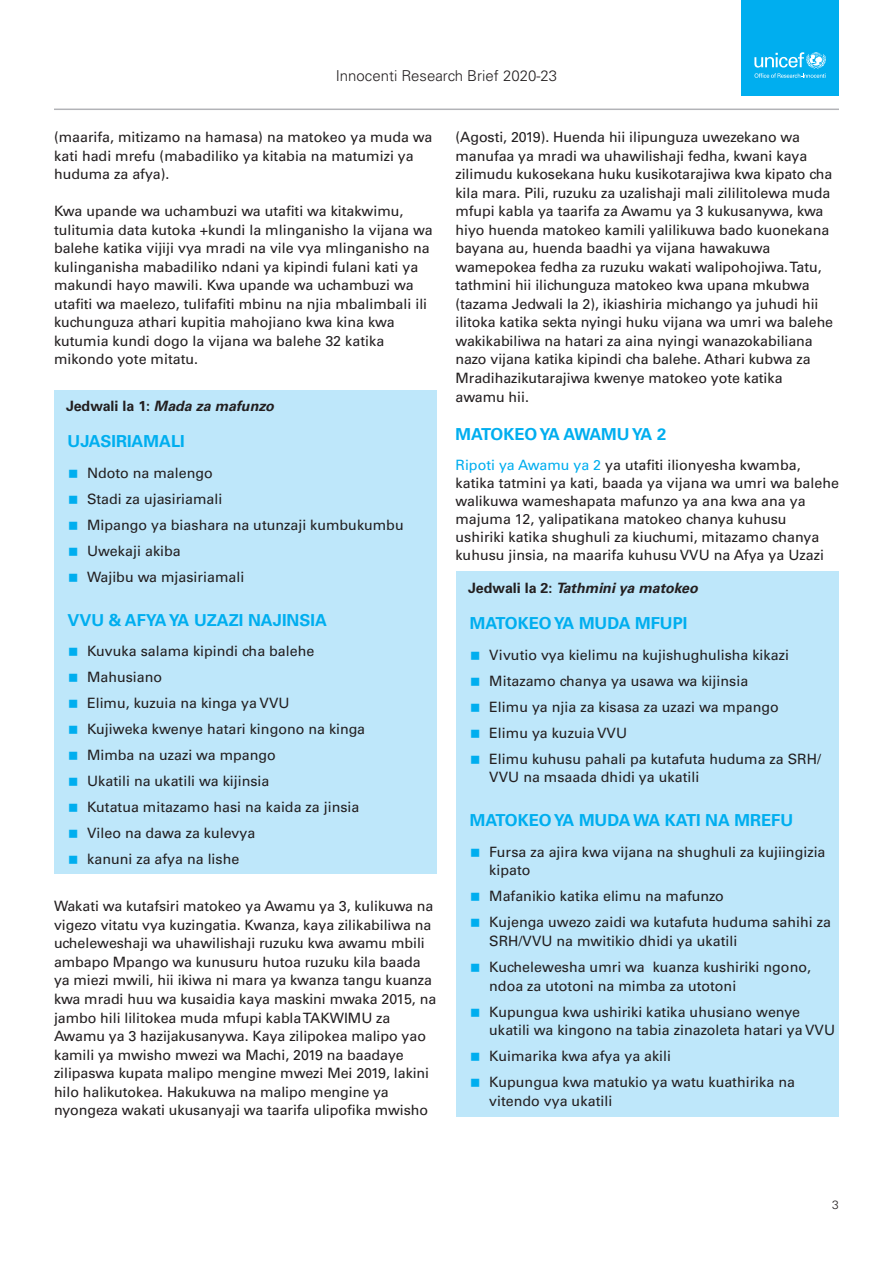
<style>
.page{position:relative;width:893px;height:1263px;background:#fff}
.page>*{position:absolute;margin:0;border:0;box-sizing:border-box;transform-origin:0 0}
.t1{font:700 16.5px "Univers LT Std";color:#00aeef}
.t2{font:700 16.5px "Univers LT Std";letter-spacing:-.02em;color:#00aeef}
.t3{font:300 15px "Univers LT Std";color:#231f20}
.Body{font:14.25px/18.5px "Univers LT Std";color:#231f20}
.Main_Body{font:italic 700 14.25px "Univers LT Std";color:#231f20}
.t4{font:300 12px "Univers LT Std";color:#231f20}
.s1{font-style:normal}
.s2{color:#00aeef}
</style>
<div class="page">
<div style="left:741px;top:0;width:98px;height:96px;background:#00aeef"></div>
<svg style="left:754px;top:52px;width:72px;height:26px"></svg>
<hr style="left:54px;top:109px;width:785px;height:1px;background:#b2b3b7">
<div style="left:54px;top:390px;width:383px;height:484px;background:#bee7fa"></div>
<div style="left:456px;top:571px;width:383px;height:546px;background:#bee7fa"></div>
<p class="t3" style="left:336px;top:67px;width:223px">Innocenti Research Brief 2020-23</p>
<p class="Body" style="left:54px;top:128px;width:380px">(maarifa, mitizamo na hamasa) na matokeo ya muda wa kati hadi mrefu (mabadiliko ya kitabia na matumizi ya huduma za afya).</p>
<p class="Body" style="left:54px;top:202px;width:380px">Kwa upande wa uchambuzi wa utafiti wa kitakwimu, tulitumia data kutoka +kundi la mlinganisho la vijana wa balehe katika vijiji vya mradi na vile vya mlinganisho na kulinganisha mabadiliko ndani ya kipindi fulani kati ya makundi hayo mawili. Kwa upande wa uchambuzi wa utafiti wa maelezo, tulifafiti mbinu na njia mbalimbali ili kuchunguza athari kupitia mahojiano kwa kina kwa kutumia kundi dogo la vijana wa balehe 32 katika mikondo yote mitatu.</p>
<p class="Main_Body" style="left:66px;top:397px;width:209px"><span class="s1">Jedwali la 1:</span> Mada za mafunzo</p>
<p class="t1" style="left:68px;top:432px;width:119px">UJASIRIAMALI</p>
<p class="Body" style="left:87px;top:463px;width:127px">Ndoto na malengo</p>
<p class="Body" style="left:87px;top:489px;width:137px">Stadi za ujasiriamali</p>
<p class="Body" style="left:87px;top:515px;width:318px">Mipango ya biashara na utunzaji kumbukumbu</p>
<p class="Body" style="left:87px;top:541px;width:95px">Uwekaji akiba</p>
<p class="Body" style="left:87px;top:567px;width:159px">Wajibu wa mjasiriamali</p>
<p class="t1" style="left:68px;top:610px;width:261px">VVU &amp; AFYA YA UZAZI NAJINSIA</p>
<p class="Body" style="left:87px;top:642px;width:229px">Kuvuka salama kipindi cha balehe</p>
<p class="Body" style="left:87px;top:668px;width:77px">Mahusiano</p>
<p class="Body" style="left:87px;top:694px;width:204px">Elimu, kuzuia na kinga ya VVU</p>
<p class="Body" style="left:87px;top:720px;width:280px">Kujiweka kwenye hatari kingono na kinga</p>
<p class="Body" style="left:87px;top:746px;width:190px">Mimba na uzazi wa mpango</p>
<p class="Body" style="left:87px;top:772px;width:184px">Ukatili na ukatili wa kijinsia</p>
<p class="Body" style="left:87px;top:798px;width:274px">Kutatua mitazamo hasi na kaida za jinsia</p>
<p class="Body" style="left:87px;top:824px;width:170px">Vileo na dawa za kulevya</p>
<p class="Body" style="left:87px;top:850px;width:154px">kanuni za afya na lishe</p>
<p class="Body" style="left:54px;top:897px;width:384px">Wakati wa kutafsiri matokeo ya Awamu ya 3, kulikuwa na vigezo vitatu vya kuzingatia. Kwanza, kaya zilikabiliwa na ucheleweshaji wa uhawilishaji ruzuku kwa awamu mbili ambapo Mpango wa kunusuru hutoa ruzuku kila baada ya miezi mwili, hii ikiwa ni mara ya kwanza tangu kuanza kwa mradi huu wa kusaidia kaya maskini mwaka 2015, na jambo hili lilitokea muda mfupi kabla TAKWIMU za Awamu ya 3 hazijakusanywa. Kaya zilipokea malipo yao kamili ya mwisho mwezi wa Machi, 2019 na baadaye zilipaswa kupata malipo mengine mwezi Mei 2019, lakini hilo halikutokea. Hakukuwa na malipo mengine ya nyongeza wakati ukusanyaji wa taarifa ulipofika mwisho</p>
<p class="Body" style="left:455px;top:128px;width:379px">(Agosti, 2019). Huenda hii ilipunguza uwezekano wa manufaa ya mradi wa uhawilishaji fedha, kwani kaya zilimudu kukosekana huku kusikotarajiwa kwa kipato cha kila mara. Pili, ruzuku za uzalishaji mali zililitolewa muda mfupi kabla ya taarifa za Awamu ya 3 kukusanywa, kwa hiyo huenda matokeo kamili yalilikuwa bado kuonekana bayana au, huenda baadhi ya vijana hawakuwa wamepokea fedha za ruzuku wakati walipohojiwa. Tatu, tathmini hii ilichunguza matokeo kwa upana mkubwa (tazama Jedwali la 2), ikiashiria michango ya juhudi hii ilitoka katika sekta nyingi huku vijana wa umri wa balehe wakikabiliwa na hatari za aina nyingi wanazokabiliana nazo vijana katika kipindi cha balehe. Athari kubwa za Mradihazikutarajiwa kwenye matokeo yote katika</p>
<p class="Body" style="left:455px;top:387px;width:75px">awamu hii.</p>
<p class="t2" style="left:455px;top:425px;width:212px">MATOKEO YA AWAMU YA 2</p>
<p class="Body" style="left:455px;top:456px;width:385px;line-height:18px"><span class="s2">Ripoti ya Awamu ya 2</span> ya utafiti ilionyesha kwamba, katika tatmini ya kati, baada ya vijana wa umri wa balehe walikuwa wameshapata mafunzo ya ana kwa ana ya majuma 12, yalipatikana matokeo chanya kuhusu ushiriki katika shughuli za kiuchumi, mitazamo chanya kuhusu jinsia, na maarifa kuhusu VVU na Afya ya Uzazi</p>
<p class="Main_Body" style="left:468px;top:579px;width:231px"><span class="s1">Jedwali la 2:</span> Tathmini ya matokeo</p>
<p class="t1" style="left:470px;top:614px;width:219px">MATOKEO YA MUDA MFUPI</p>
<p class="Body" style="left:489px;top:645px;width:301px">Vivutio vya kielimu na kujishughulisha kikazi</p>
<p class="Body" style="left:489px;top:671px;width:260px">Mitazamo chanya ya usawa wa kijinsia</p>
<p class="Body" style="left:489px;top:698px;width:291px">Elimu ya njia za kisasa za uzazi wa mpango</p>
<p class="Body" style="left:489px;top:724px;width:139px">Elimu ya kuzuia VVU</p>
<p class="Body" style="left:489px;top:749px;width:333px">Elimu kuhusu pahali pa kutafuta huduma za SRH/<br>VVU na msaada dhidi ya ukatili</p>
<p class="t1" style="left:470px;top:811px;width:325px">MATOKEO YA MUDA WA KATI NA MREFU</p>
<p class="Body" style="left:489px;top:842px;width:338px">Fursa za ajira kwa vijana na shughuli za kujiingizia kipato</p>
<p class="Body" style="left:489px;top:887px;width:236px">Mafanikio katika elimu na mafunzo</p>
<p class="Body" style="left:489px;top:913px;width:343px">Kujenga uwezo zaidi wa kutafuta huduma sahihi za<br>SRH/VVU na mwitikio dhidi ya ukatili</p>
<p class="Body" style="left:489px;top:958px;width:323px">Kuchelewesha umri wa kuanza kushiriki ngono, ndoa za utotoni na mimba za utotoni</p>
<p class="Body" style="left:489px;top:1002px;width:347px">Kupungua kwa ushiriki katika uhusiano wenye ukatili wa kingono na tabia zinazoleta hatari ya VVU</p>
<p class="Body" style="left:489px;top:1047px;width:183px">Kuimarika kwa afya ya akili</p>
<p class="Body" style="left:489px;top:1073px;width:307px">Kupungua kwa matukio ya watu kuathirika na vitendo vya ukatili</p>
<p class="t4" style="left:832px;top:1197px;width:8px">3</p>
</div>
